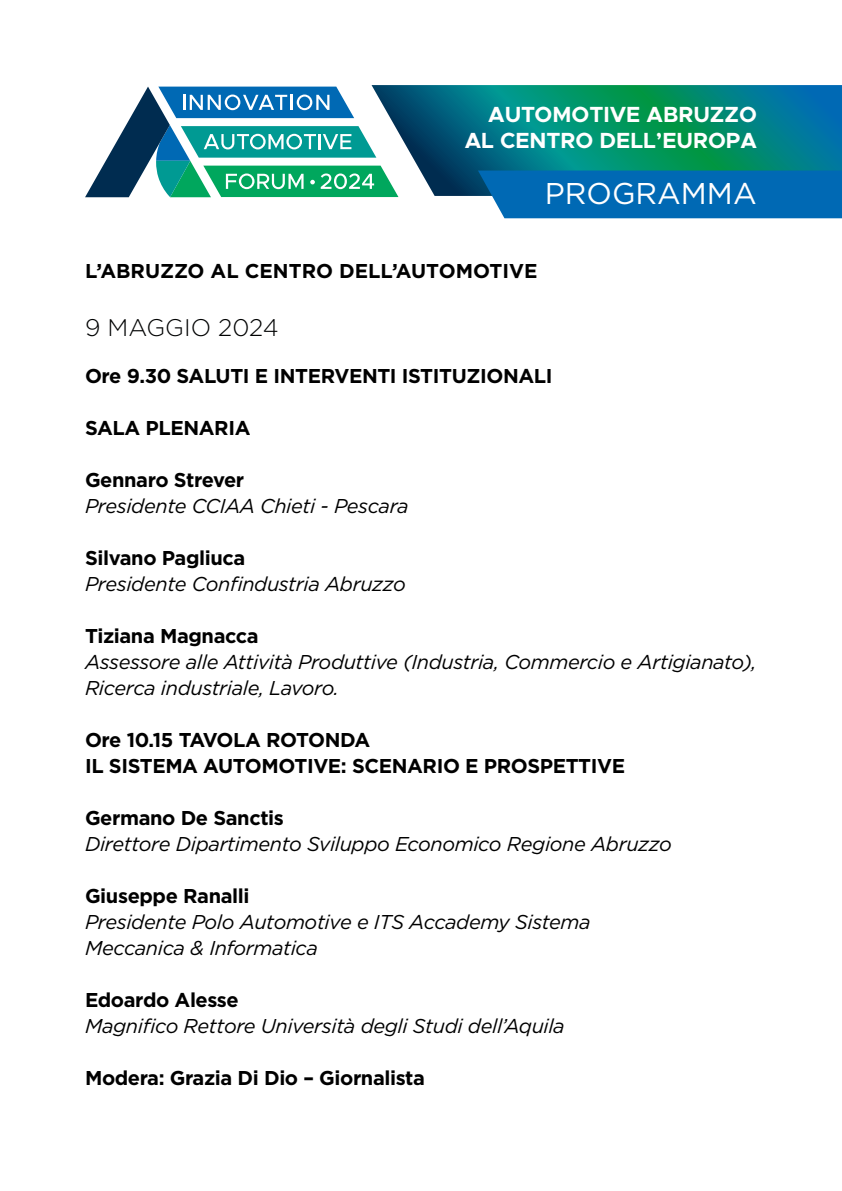
<style>
.page{position:relative;width:842px;height:1191px;background:#fff}
.page>*{position:absolute;margin:0;border:0;box-sizing:border-box;transform-origin:0 0}
.t1{font:30px "Gotham";color:#fff}
.t2{font:300 24px "Gotham";color:#010202}
.t3{font:700 22px/26.4px "Metropolis";color:#fff;text-align:right}
.t4{font:italic 20px/26px "Gotham";letter-spacing:-.02em;color:#000}
.t5{font:700 20px/26px "Gotham";letter-spacing:-.02em;color:#000}
.t6{font:700 20px "Gotham";color:#000}
</style>
<div class="page">
<svg style="left:85px;top:87px;width:313px;height:110px"></svg>
<svg style="left:371px;top:85px;width:471px;height:111px;background:#12867f"></svg>
<div style="left:478px;top:170px;width:364px;height:48px;background:#0069b4"></div>
<p class="t3" style="left:465px;top:101px;width:294px">AUTOMOTIVE ABRUZZO<br>AL CENTRO DELL’EUROPA</p>
<h1 class="t1" style="left:545px;top:174px;width:213px">PROGRAMMA</h1>
<p class="t6" style="left:85px;top:258px;width:454px">L’ABRUZZO AL CENTRO DELL’AUTOMOTIVE</p>
<p class="t2" style="left:85px;top:312px;width:195px">9 MAGGIO 2024</p>
<p class="t5" style="left:85px;top:363px;width:469px">Ore 9.30 SALUTI E INTERVENTI ISTITUZIONALI</p>
<p class="t5" style="left:85px;top:415px;width:167px">SALA PLENARIA</p>
<p class="t5" style="left:85px;top:467px;width:161px">Gennaro Strever</p>
<p class="t4" style="left:85px;top:493px;width:325px">Presidente CCIAA Chieti - Pescara</p>
<p class="t5" style="left:85px;top:545px;width:162px">Silvano Pagliuca</p>
<p class="t4" style="left:85px;top:571px;width:322px">Presidente Confindustria Abruzzo</p>
<p class="t5" style="left:85px;top:623px;width:175px">Tiziana Magnacca</p>
<p class="t4" style="left:85px;top:649px;width:673px">Assessore alle Attività Produttive (Industria, Commercio e Artigianato),<br>Ricerca industriale, Lavoro.</p>
<p class="t5" style="left:85px;top:727px;width:542px">Ore 10.15 TAVOLA ROTONDA<br>IL SISTEMA AUTOMOTIVE: SCENARIO E PROSPETTIVE</p>
<p class="t5" style="left:85px;top:805px;width:200px">Germano De Sanctis</p>
<p class="t4" style="left:85px;top:831px;width:588px">Direttore Dipartimento Sviluppo Economico Regione Abruzzo</p>
<p class="t5" style="left:85px;top:883px;width:166px">Giuseppe Ranalli</p>
<p class="t4" style="left:85px;top:909px;width:507px">Presidente Polo Automotive e ITS Accademy Sistema<br>Meccanica &amp; Informatica</p>
<p class="t5" style="left:85px;top:987px;width:155px">Edoardo Alesse</p>
<p class="t4" style="left:85px;top:1013px;width:481px">Magnifico Rettore Università degli Studi dell’Aquila</p>
<p class="t5" style="left:85px;top:1065px;width:341px">Modera: Grazia Di Dio – Giornalista</p>
</div>
